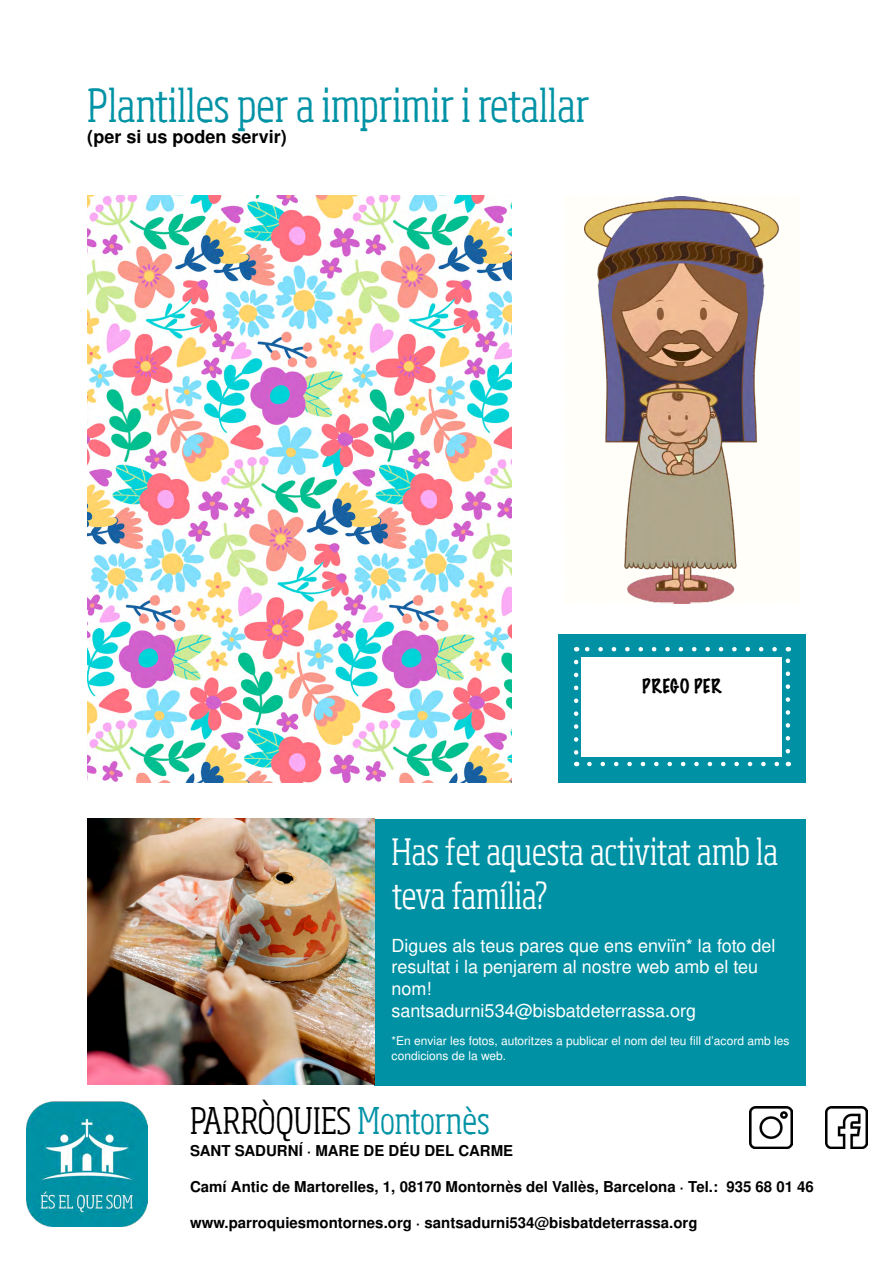
<style>
.page{position:relative;width:893px;height:1263px;background:#fff}
.page>*{position:absolute;margin:0;border:0;box-sizing:border-box;transform-origin:0 0}
.t1{font:300 condensed 45px "Sohoma";color:#0092a5}
.t2{font:300 condensed 36px/43.2px "Sohoma";letter-spacing:-.005em;color:#fff}
.t3{font:300 condensed 36px "Sohoma";color:#000}
.t4{font:18px/21.6px "Nimbus San L";color:#fff}
.t5{font:700 18px "Nimbus San L";color:#000}
.t6{font:100 18px "Marker Felt";letter-spacing:.04em;color:#000}
.t7{font:700 15px "Nimbus San L";color:#000}
.t8{font:12px/14.4px "Nimbus San L";color:#fff}
.s1{color:#0092a5}
</style>
<div class="page">
<div style="left:374px;top:819px;width:432px;height:266px;background:#0092a4"></div>
<img style="left:27px;top:1101px;width:121px;height:125px">
<img style="left:750px;top:1106px;width:42px;height:43px">
<img style="left:825px;top:1106px;width:43px;height:43px">
<img style="left:87px;top:819px;width:287px;height:265px">
<svg style="left:584px;top:196px;width:195px;height:408px"></svg>
<div style="left:558px;top:634px;width:248px;height:148px;background:#0092a4"></div>
<svg style="left:589px;top:762px;width:190px;height:4px"></svg>
<svg style="left:585px;top:647px;width:190px;height:4px"></svg>
<svg style="left:574px;top:662px;width:4px;height:104px"></svg>
<svg style="left:786px;top:647px;width:4px;height:104px"></svg>
<div style="left:581px;top:657px;width:201px;height:100px;background:#fff"></div>
<img style="left:87px;top:196px;width:425px;height:586px">
<h1 class="t1" style="left:87px;top:76px;width:504px">Plantilles per a imprimir i retallar</h1>
<p class="t5" style="left:87px;top:124px;width:201px">(per si us poden servir)</p>
<p class="t6" style="left:642px;top:672px;width:81px">PREGO PER</p>
<h2 class="t2" style="left:392px;top:830px;width:388px">Has fet aquesta activitat amb la teva família?</h2>
<p class="t4" style="left:392px;top:934px;width:385px">Digues als teus pares que ens enviïn* la foto del resultat i la penjarem al nostre web amb el teu nom!<br>santsadurni534@bisbatdeterrassa.org</p>
<p class="t8" style="left:392px;top:1033px;width:399px">*En enviar les fotos, autoritzes a publicar el nom del teu fill d’acord amb les condicions de la web.</p>
<h2 class="t3" style="left:190px;top:1097px;width:301px">PARRÒQUIES <span class="s1">Montornès</span></h2>
<p class="t7" style="left:190px;top:1140px;width:325px">SANT SADURNÍ · MARE DE DÉU DEL CARME</p>
<p class="t7" style="left:190px;top:1176px;width:625px">Camí Antic de Martorelles, 1, 08170 Montornès del Vallès, Barcelona · Tel.: 935 68 01 46</p>
<p class="t7" style="left:190px;top:1212px;width:509px">www.parroquiesmontornes.org · santsadurni534@bisbatdeterrassa.org</p>
</div>
